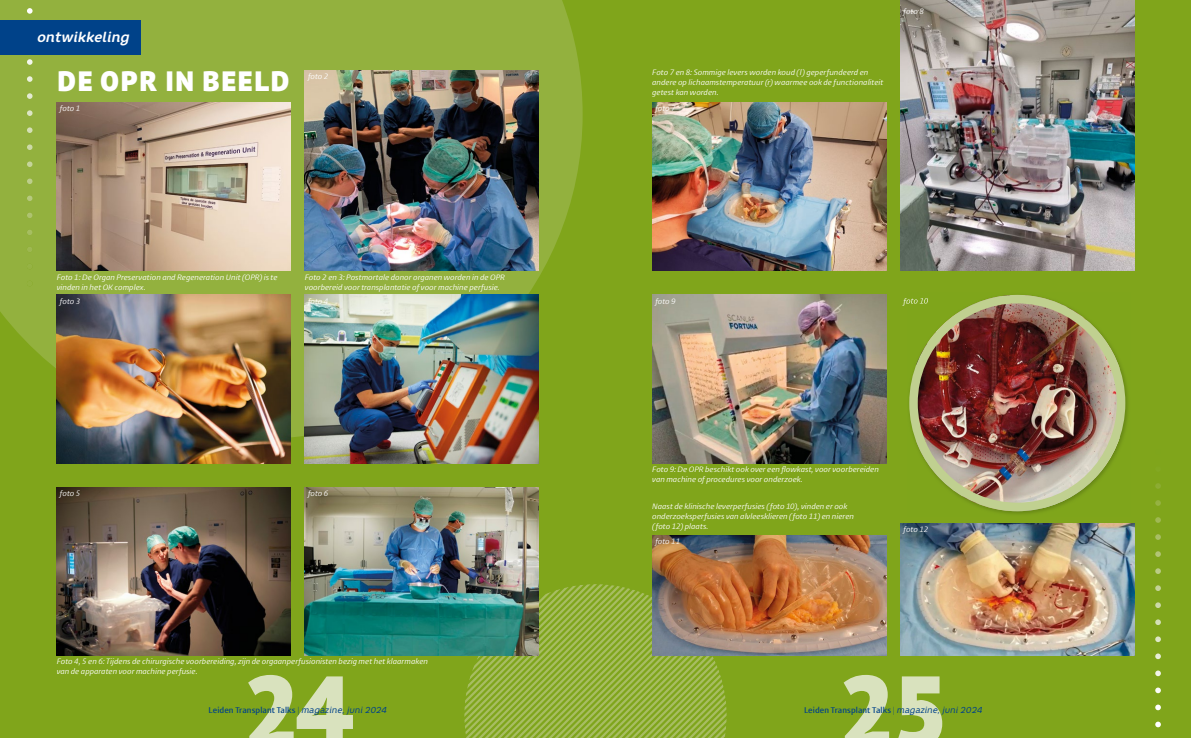
<style>
.page{position:relative;width:1191px;height:738px;background:#fff}
.page>*{position:absolute;margin:0;border:0;box-sizing:border-box;transform-origin:0 0}
.t1{font:900 100px "PT Sans Pro";color:#d9e2be}
.t2{font:900 28px "PT Sans Pro";letter-spacing:.08em;color:#fff}
.t3{font:italic 700 14px "Core Rhino 65";color:#fff}
.t4{font:600 8.6px "Vestula";letter-spacing:.01em;color:#004289}
.t5{font:italic 8px/10px "Vestula";letter-spacing:.015em;color:#fff}
.s1{font-weight:300}
.s2{font-family:"Core Rhino 45";font-weight:400;font-style:italic}
</style>
<div class="page">
<div style="left:0;top:0;width:1191px;height:737px;background:#80a51b"></div>
<svg style="left:0;top:0;width:582px;height:439px;fill:#93b13e"></svg>
<svg style="left:27px;top:8px;width:6px;height:261px"></svg>
<svg style="left:27px;top:280px;width:6px;height:6px"></svg>
<div style="left:0;top:20px;width:141px;height:35px;background:#004289"></div>
<svg style="left:464px;top:584px;width:263px;height:153px"></svg>
<svg style="left:1155px;top:483px;width:5px;height:243px"></svg>
<img style="left:57px;top:103px;width:234px;height:168px">
<img style="left:652px;top:103px;width:234px;height:168px">
<img style="left:900px;top:0;width:234px;height:271px">
<img style="left:57px;top:295px;width:234px;height:168px">
<img style="left:652px;top:295px;width:234px;height:168px">
<img style="left:57px;top:487px;width:234px;height:168px">
<img style="left:652px;top:535px;width:234px;height:120px">
<img style="left:305px;top:70px;width:234px;height:201px">
<img style="left:305px;top:295px;width:234px;height:168px">
<img style="left:305px;top:487px;width:234px;height:168px">
<img style="left:900px;top:523px;width:234px;height:132px">
<img style="left:909px;top:294px;width:219px;height:220px">
<img style="left:907px;top:297px;width:9px;height:8px">
<img style="left:916px;top:295px;width:203px;height:216px">
<div style="left:909px;top:295px;width:216px;height:216px;border:9px solid #c0d090;border-radius:50%"></div>
<h3 class="t3" style="left:37px;top:28px;width:94px">ontwikkeling</h3>
<h2 class="t2" style="left:58px;top:62px;width:233px">DE OPR IN BEELD</h2>
<p class="t5" style="left:308px;top:71px;width:22px">foto 2</p>
<p class="t5" style="left:652px;top:68px;width:233px">Foto 7 en 8: Sommige levers worden koud (l) geperfundeerd en andere op lichaamstemperatuur (r) waarmee ook de functionaliteit getest kan worden.</p>
<p class="t5" style="left:60px;top:104px;width:22px">foto 1</p>
<p class="t5" style="left:655px;top:104px;width:22px">foto 7</p>
<p class="t5" style="left:903px;top:7px;width:22px">foto 8</p>
<p class="t5" style="left:57px;top:272px;width:222px">Foto 1: De Organ Preservation and Regeneration Unit (OPR) is te vinden in het OK complex.</p>
<p class="t5" style="left:60px;top:296px;width:22px">foto 3</p>
<p class="t5" style="left:305px;top:272px;width:201px">Foto 2 en 3: Postmortale donor organen worden in de OPR voorbereid voor transplantatie of voor machine perfusie.</p>
<p class="t5" style="left:308px;top:296px;width:22px">foto 4</p>
<p class="t5" style="left:655px;top:296px;width:22px">foto 9</p>
<p class="t5" style="left:60px;top:488px;width:22px">foto 5</p>
<p class="t5" style="left:308px;top:488px;width:22px">foto 6</p>
<p class="t5" style="left:652px;top:464px;width:228px">Foto 9: De OPR beschikt ook over een owkast, voor voorbereiden van machine of procedures voor onderzoek.</p>
<p class="t5" style="left:652px;top:501px;width:203px">Naast de klinische leverperfusies (foto 10), vinden er ook onderzoeksperfusies van alvleesklieren (foto 11) en nieren (foto 12) plaats.</p>
<p class="t5" style="left:655px;top:536px;width:26px">foto 11</p>
<p class="t5" style="left:903px;top:524px;width:26px">foto 12</p>
<p class="t5" style="left:57px;top:656px;width:373px">Foto 4, 5 en 6: Tijdens de chirurgische voorbereiding, zijn de orgaanperfusionisten bezig met het klaarmaken van de apparaten voor machine perfusie.</p>
<h1 class="t1" style="left:240px;top:644px;width:117px">24</h1>
<p class="t4" style="left:209px;top:704px;width:180px">Leiden Transplant Talks <span class="s1">|</span> <span class="s2">magazine, juni 2024</span></p>
<h1 class="t1" style="left:835px;top:644px;width:117px">25</h1>
<p class="t4" style="left:804px;top:704px;width:180px">Leiden Transplant Talks <span class="s1">|</span> <span class="s2">magazine, juni 2024</span></p>
</div>
